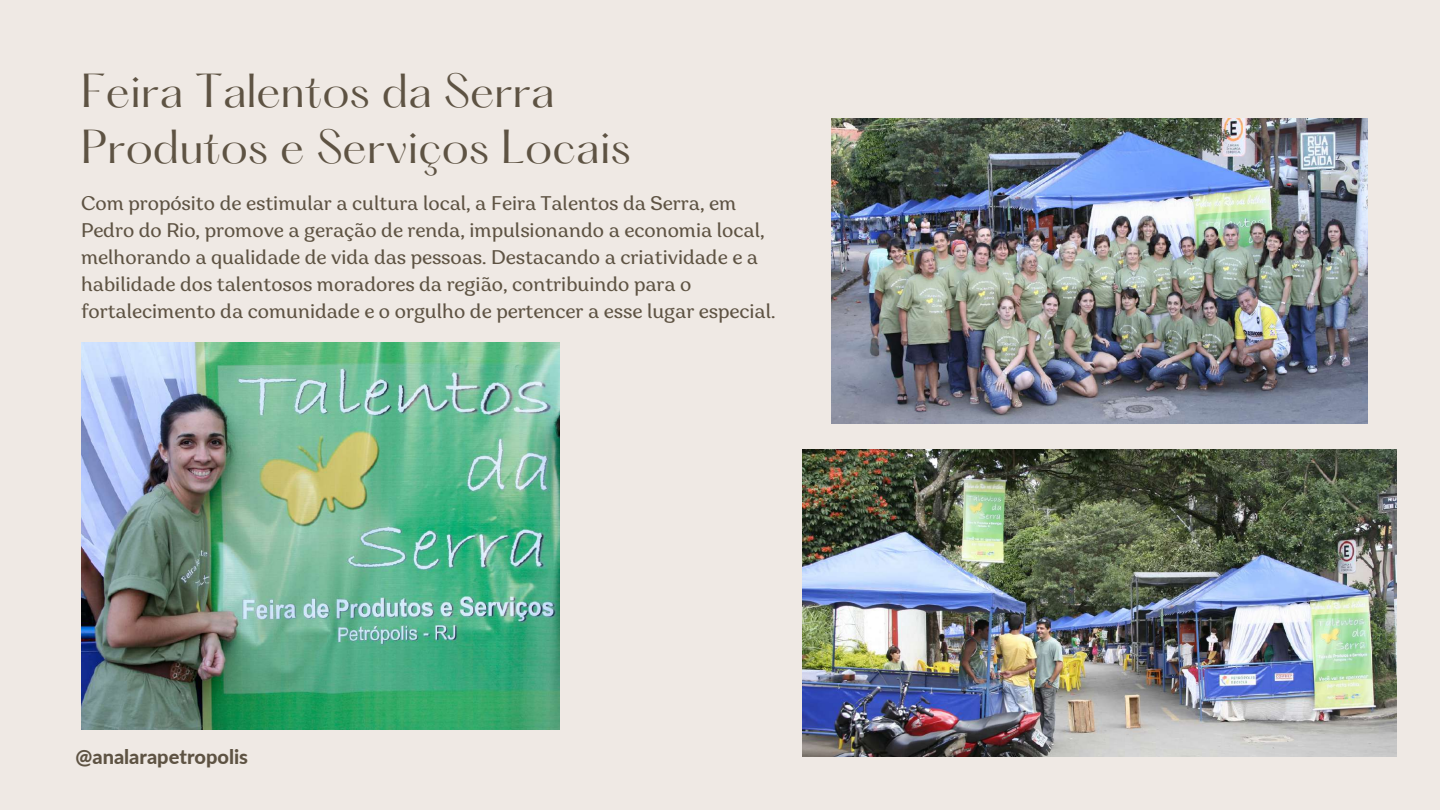
<style>
.page{position:relative;width:1440px;height:810px;background:#efe9e4}
.page>*{position:absolute;margin:0;border:0;box-sizing:border-box;transform-origin:0 0}
.t1{font:41.7px/55.5px "Hatton";color:#5e5343}
.t2{font:800 20px "Lato";color:#5e5343}
.t3{font:19.7px/27px "Garbata";color:#5e5343}
</style>
<div class="page">
<img style="left:832px;top:119px;width:536px;height:304px">
<img style="left:81px;top:342px;width:479px;height:387px">
<img style="left:803px;top:449px;width:594px;height:307px">
<h1 class="t1" style="left:81px;top:68px;width:551px">Feira Talentos da Serra<br>Produtos e Serviços Locais</h1>
<p class="t3" style="left:81px;top:192px;width:696px">Com propósito de estimular a cultura local, a Feira Talentos da Serra, em Pedro do Rio, promove a geração de renda, impulsionando a economia local, melhorando a qualidade de vida das pessoas. Destacando a criatividade e a habilidade dos talentosos moradores da região, contribuindo para o fortalecimento da comunidade e o orgulho de pertencer a esse lugar especial.</p>
<p class="t2" style="left:76px;top:744px;width:174px">@analarapetropolis</p>
</div>
